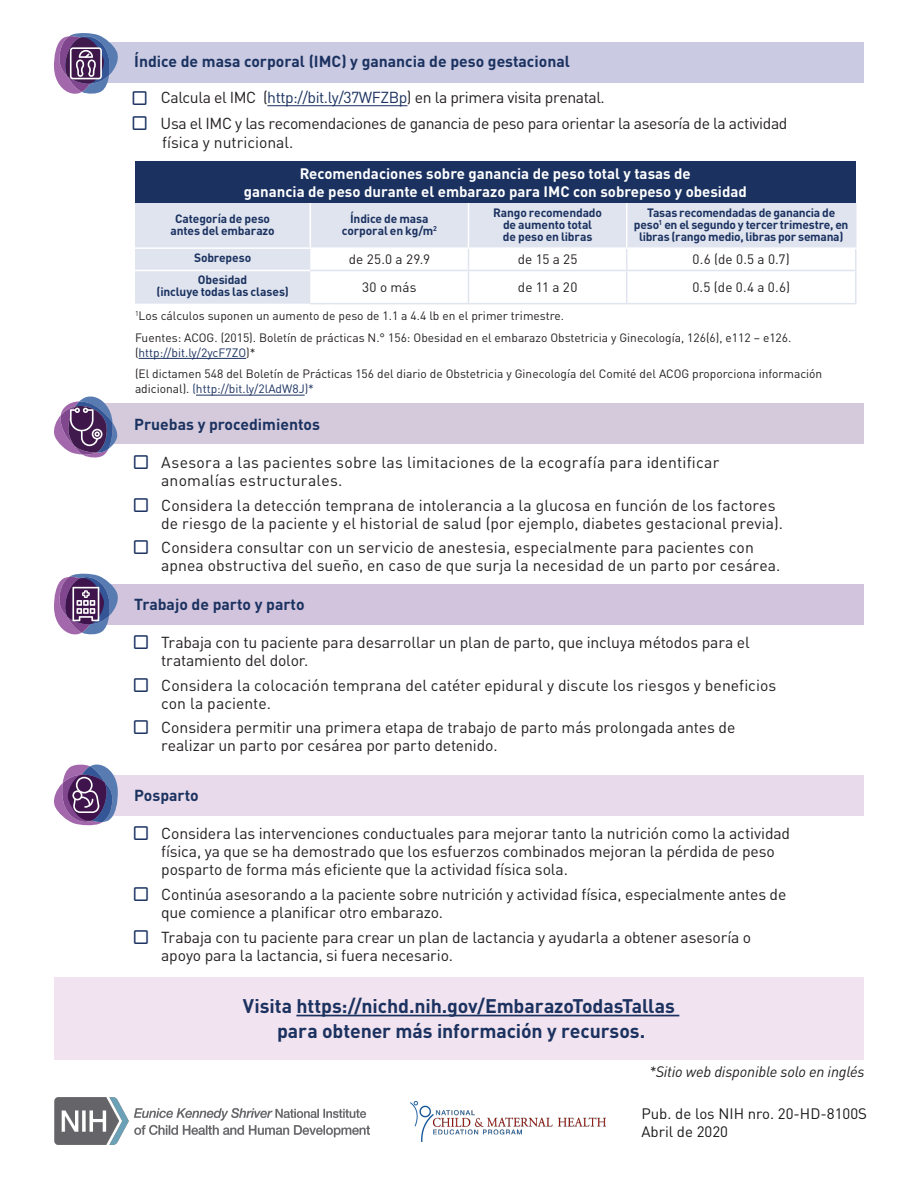
<style>
.page{position:relative;width:918px;height:1188px;background:#fff}
.page>*{position:absolute;margin:0;border:0;box-sizing:border-box;transform-origin:0 0}
.t1{font:700 19.5px/25.5px "DINOT";letter-spacing:-.005em;color:#1b3260;text-align:center}
.t2{font:15.75px/18px "DINOT";letter-spacing:-.005em;color:#231f20}
.t3{font:15.75px/19.2px "DINOT";letter-spacing:-.025em;color:#231f20}
.t4{font:700 15.75px "DINOT";color:#1b3260}
.t5{font:15.75px/18px "DINOT";letter-spacing:.015em;color:#231f20}
.t6{font:700 15px/18px "DINOT";color:#fff;text-align:center}
.t7{font:15px/18px "DINOT";color:#19191a}
.t8{font:italic 15px "DINOT";letter-spacing:-.01em;color:#231f20}
.t9{font:13.5px "DINOT";letter-spacing:.01em;color:#231f20}
.t10{font:12px/15px "DINOT";color:#231f20}
.t11{font:700 12px/12px "DINOT";letter-spacing:-.015em;color:#1b3260;text-align:center}
.s1{color:#1b3260}
</style>
<div class="page">
<div style="left:88px;top:42px;width:776px;height:41px;background:#cacae2"></div>
<div style="left:88px;top:775px;width:776px;height:41px;background:#e8daeb"></div>
<div style="left:88px;top:585px;width:776px;height:40px;background:#d2c4dd"></div>
<div style="left:88px;top:403px;width:776px;height:40px;background:#d4cadc"></div>
<svg style="left:54px;top:33px;width:64px;height:61px"></svg>
<hr style="left:267px;top:105px;width:140px;height:1px;background:#1b3260">
<div style="left:135px;top:162px;width:721px;height:41px;background:#1b3260"></div>
<svg style="left:135px;top:203px;width:720px;height:101px;fill:#e0e4ef"></svg>
<hr style="left:310px;top:203px;width:1px;height:44px;background:#fff">
<hr style="left:468px;top:203px;width:1px;height:44px;background:#fff">
<hr style="left:626px;top:203px;width:1px;height:44px;background:#fff">
<hr style="left:135px;top:247px;width:175px;height:2px;background:#fff">
<hr style="left:135px;top:270px;width:175px;height:1px;background:#fff">
<svg style="left:468px;top:249px;width:1px;height:21px"></svg>
<svg style="left:626px;top:249px;width:1px;height:21px"></svg>
<svg style="left:855px;top:249px;width:1px;height:21px"></svg>
<hr style="left:468px;top:271px;width:1px;height:32px;background:#e0e4ef">
<hr style="left:626px;top:271px;width:1px;height:32px;background:#e0e4ef">
<hr style="left:855px;top:271px;width:1px;height:32px;background:#e0e4ef">
<hr style="left:310px;top:303px;width:159px;height:1px;background:#e0e4ef">
<hr style="left:469px;top:303px;width:158px;height:1px;background:#e0e4ef">
<hr style="left:627px;top:303px;width:229px;height:1px;background:#e0e4ef">
<hr style="left:310px;top:247px;width:159px;height:2px;background:#fff">
<hr style="left:469px;top:247px;width:158px;height:2px;background:#fff">
<hr style="left:627px;top:247px;width:229px;height:2px;background:#fff">
<hr style="left:310px;top:270px;width:159px;height:1px;background:#e0e4ef">
<hr style="left:469px;top:270px;width:158px;height:1px;background:#e0e4ef">
<hr style="left:627px;top:270px;width:229px;height:1px;background:#e0e4ef">
<hr style="left:855px;top:203px;width:1px;height:44px;background:#e0e4ef">
<hr style="left:139px;top:358px;width:107px;height:1px;background:#1b3260">
<hr style="left:196px;top:395px;width:109px;height:1px;background:#1b3260">
<svg style="left:54px;top:396px;width:64px;height:62px"></svg>
<svg style="left:54px;top:573px;width:66px;height:62px"></svg>
<svg style="left:54px;top:764px;width:64px;height:62px"></svg>
<div style="left:54px;top:977px;width:810px;height:83px;background:#f1e3ef"></div>
<hr style="left:296px;top:1015px;width:383px;height:1px;background:#1b3260">
<img style="left:54px;top:1097px;width:316px;height:47px">
<img style="left:410px;top:1101px;width:196px;height:40px">
<h2 class="t4" style="left:134px;top:51px;width:437px">Índice de masa corporal (IMC) y ganancia de peso gestacional</h2>
<p class="t3" style="left:161px;top:88px;width:446px">Calcula el IMC (<span class="s1">http://bit.ly/37WFZBp</span>) en la primera visita prenatal.</p>
<p class="t3" style="left:161px;top:113px;width:628px">Usa el IMC y las recomendaciones de ganancia de peso para orientar la asesoría de la actividad física y nutricional.</p>
<h3 class="t6" style="left:244px;top:164px;width:505px">Recomendaciones sobre ganancia de peso total y tasas de<br>ganancia de peso durante el embarazo para IMC con sobrepeso y obesidad</h3>
<p class="t11" style="left:171px;top:212px;width:106px">Categoría de peso antes del embarazo</p>
<p class="t11" style="left:342px;top:212px;width:97px">Índice de masa corporal en kg/m<sup>2</sup></p>
<p class="t11" style="left:493px;top:206px;width:110px">Rango recomendado de aumento total<br>de peso en libras</p>
<p class="t11" style="left:634px;top:206px;width:216px">Tasas recomendadas de ganancia de peso<sup>1</sup> en el segundo y tercer trimestre, en libras (rango medio, libras por semana)</p>
<p class="t11" style="left:194px;top:252px;width:59px">Sobrepeso</p>
<p class="t9" style="left:349px;top:251px;width:83px">de 25.0 a 29.9</p>
<p class="t9" style="left:518px;top:251px;width:61px">de 15 a 25</p>
<p class="t9" style="left:693px;top:251px;width:99px">0.6 (de 0.5 a 0.7)</p>
<p class="t11" style="left:157px;top:273px;width:134px">Obesidad<br>(incluye todas las clases)</p>
<p class="t9" style="left:362px;top:279px;width:56px">30 o más</p>
<p class="t9" style="left:518px;top:279px;width:61px">de 11 a 20</p>
<p class="t9" style="left:692px;top:279px;width:99px">0.5 (de 0.4 a 0.6)</p>
<p class="t10" style="left:135px;top:330px;width:658px">Fuentes: ACOG. (2015). Boletín de prácticas N.° 156: Obesidad en el embarazo Obstetricia y Ginecología, 126(6), e112 – e126. (<span class="s1">http://bit.ly/2ycF7ZO</span>)*</p>
<p class="t10" style="left:135px;top:366px;width:689px">(El dictamen 548 del Boletín de Prácticas 156 del diario de Obstetricia y Ginecología del Comité del ACOG proporciona información adicional). <span class="s1">(http://bit.ly/2lAdW8J)*</span></p>
<h2 class="t4" style="left:134px;top:414px;width:187px">Pruebas y procedimientos</h2>
<p class="t5" style="left:161px;top:453px;width:560px">Asesora a las pacientes sobre las limitaciones de la ecografía para identificar anomalías estructurales.</p>
<p class="t2" style="left:161px;top:496px;width:623px">Considera la detección temprana de intolerancia a la glucosa en función de los factores de riesgo de la paciente y el historial de salud (por ejemplo, diabetes gestacional previa).</p>
<p class="t2" style="left:161px;top:538px;width:621px">Considera consultar con un servicio de anestesia, especialmente para pacientes con apnea obstructiva del sueño, en caso de que surja la necesidad de un parto por cesárea.</p>
<h2 class="t4" style="left:134px;top:594px;width:172px">Trabajo de parto y parto</h2>
<p class="t2" style="left:161px;top:633px;width:590px">Trabaja con tu paciente para desarrollar un plan de parto, que incluya métodos para el tratamiento del dolor.</p>
<p class="t2" style="left:161px;top:676px;width:617px">Considera la colocación temprana del catéter epidural y discute los riesgos y beneficios con la paciente.</p>
<p class="t2" style="left:161px;top:718px;width:576px">Considera permitir una primera etapa de trabajo de parto más prolongada antes de realizar un parto por cesárea por parto detenido.</p>
<h2 class="t4" style="left:134px;top:785px;width:66px">Posparto</h2>
<p class="t2" style="left:161px;top:824px;width:630px">Considera las intervenciones conductuales para mejorar tanto la nutrición como la actividad física, ya que se ha demostrado que los esfuerzos combinados mejoran la pérdida de peso posparto de forma más eficiente que la actividad física sola.</p>
<p class="t2" style="left:161px;top:885px;width:627px">Continúa asesorando a la paciente sobre nutrición y actividad física, especialmente antes de que comience a planificar otro embarazo.</p>
<p class="t2" style="left:161px;top:928px;width:592px">Trabaja con tu paciente para crear un plan de lactancia y ayudarla a obtener asesoría o apoyo para la lactancia, si fuera necesario.</p>
<p class="t1" style="left:243px;top:993px;width:434px">Visita https://nichd.nih.gov/EmbarazoTodasTallas para obtener más información y recursos.</p>
<p class="t10" style="left:135px;top:308px;width:431px"><sup>1</sup>Los cálculos suponen un aumento de peso de 1.1 a 4.4 lb en el primer trimestre.</p>
<p class="t8" style="left:649px;top:1062px;width:217px">*Sitio web disponible solo en inglés</p>
<p class="t7" style="left:641px;top:1104px;width:227px">Pub. de los NIH nro. 20-HD-8100S<br>Abril de 2020</p>
</div>
